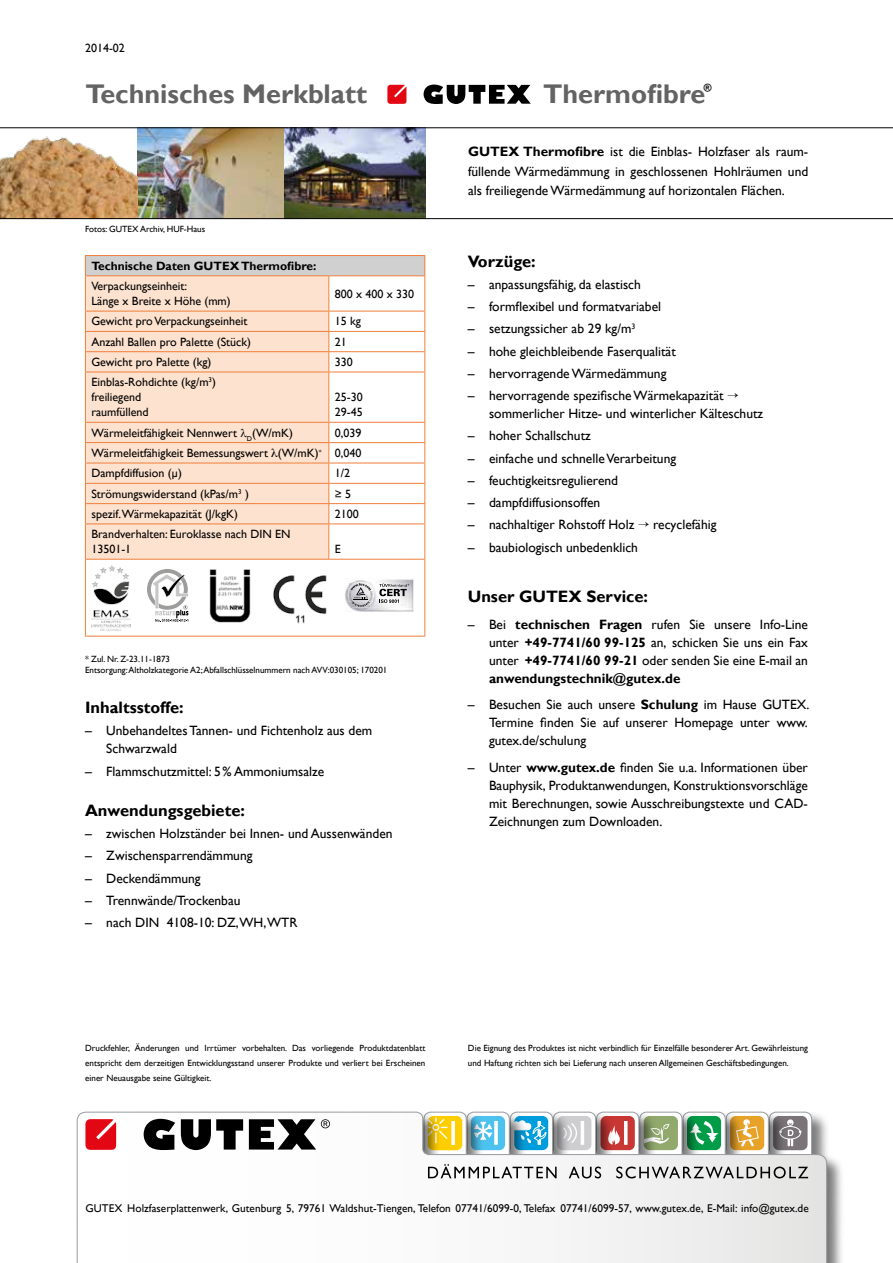
<style>
.page{position:relative;width:893px;height:1263px;background:#fff}
.page>*{position:absolute;margin:0;border:0;box-sizing:border-box;transform-origin:0 0}
.t1{font:700 27px "Gill Sans";color:#646363}
.t2{font:700 16.5px "Gill Sans";color:#000}
.t3{font:13.5px/18px "Gill Sans";color:#000;text-align:justify}
.t4{font:12px/15px "Gill Sans";color:#000}
.t5{font:700 12px "Gill Sans";color:#000}
.t6{font:11.25px "Gill Sans";letter-spacing:.005em;color:#000}
.t7{font:700 10.5px "Gill Sans";color:#000}
.t8{font:9px/15px "Gill Sans";color:#000}
.s1{font-weight:700}
</style>
<div class="page">
<img style="left:138px;top:129px;width:287px;height:89px">
<svg style="left:424px;top:85px;width:107px;height:19px"></svg>
<svg style="left:388px;top:85px;width:18px;height:19px"></svg>
<div style="left:85px;top:255px;width:340px;height:21px;background:#d0d0d0"></div>
<div style="left:86px;top:276px;width:242px;height:283px;background:#fde2cf"></div>
<hr style="left:85px;top:255px;width:244px;height:1px;background:#f07f3c">
<svg style="left:85px;top:256px;width:1px;height:19px"></svg>
<hr style="left:329px;top:255px;width:96px;height:1px;background:#f07f3c">
<hr style="left:85px;top:442px;width:244px;height:1px;background:#f07f3c">
<hr style="left:85px;top:463px;width:244px;height:1px;background:#f07f3c">
<hr style="left:85px;top:483px;width:244px;height:1px;background:#f07f3c">
<hr style="left:85px;top:503px;width:244px;height:1px;background:#f07f3c">
<svg style="left:85px;top:423px;width:1px;height:100px"></svg>
<hr style="left:85px;top:523px;width:244px;height:1px;background:#f07f3c">
<hr style="left:85px;top:524px;width:1px;height:35px;background:#f07f3c">
<hr style="left:85px;top:559px;width:244px;height:1px;background:#f07f3c">
<hr style="left:85px;top:560px;width:1px;height:76px;background:#f07f3c">
<hr style="left:329px;top:559px;width:96px;height:1px;background:#f07f3c">
<hr style="left:424px;top:560px;width:1px;height:76px;background:#f07f3c">
<hr style="left:85px;top:636px;width:244px;height:1px;background:#f07f3c">
<hr style="left:329px;top:636px;width:96px;height:1px;background:#f07f3c">
<hr style="left:85px;top:275px;width:244px;height:1px;background:#f07f3c">
<hr style="left:85px;top:276px;width:1px;height:35px;background:#f07f3c">
<hr style="left:85px;top:311px;width:244px;height:1px;background:#f07f3c">
<hr style="left:85px;top:331px;width:244px;height:1px;background:#f07f3c">
<svg style="left:85px;top:311px;width:1px;height:61px"></svg>
<svg style="left:328px;top:256px;width:97px;height:303px"></svg>
<hr style="left:85px;top:351px;width:244px;height:1px;background:#f07f3c">
<hr style="left:329px;top:351px;width:96px;height:1px;background:#f07f3c">
<hr style="left:85px;top:372px;width:244px;height:1px;background:#f07f3c">
<hr style="left:85px;top:372px;width:1px;height:50px;background:#f07f3c">
<hr style="left:329px;top:372px;width:96px;height:1px;background:#f07f3c">
<hr style="left:328px;top:372px;width:1px;height:50px;background:#f07f3c">
<hr style="left:424px;top:372px;width:1px;height:50px;background:#f07f3c">
<hr style="left:85px;top:422px;width:244px;height:1px;background:#f07f3c">
<hr style="left:329px;top:422px;width:96px;height:1px;background:#f07f3c">
<img style="left:209px;top:569px;width:42px;height:54px">
<img style="left:91px;top:565px;width:40px;height:65px">
<img style="left:345px;top:578px;width:68px;height:34px">
<svg style="left:379px;top:583px;width:30px;height:20px"></svg>
<img style="left:372px;top:583px;width:1px;height:19px">
<svg style="left:349px;top:583px;width:23px;height:24px"></svg>
<img style="left:273px;top:575px;width:54px;height:49px">
<svg style="left:147px;top:569px;width:41px;height:53px"></svg>
<div style="left:76px;top:1111px;width:769px;height:152px;background:#000;opacity:.51"></div>
<svg style="left:76px;top:1111px;width:751px;height:152px"></svg>
<svg style="left:144px;top:1119px;width:31px;height:31px"></svg>
<svg style="left:86px;top:1119px;width:30px;height:30px"></svg>
<svg style="left:181px;top:1111px;width:631px;height:152px"></svg>
<img style="left:0;top:129px;width:138px;height:89px">
<hr style="left:0;top:128px;width:893px;height:1px;background:#000">
<hr style="left:0;top:218px;width:893px;height:1px;background:#000">
<svg style="left:241px;top:428px;width:6px;height:9px"></svg>
<svg style="left:271px;top:448px;width:7px;height:9px"></svg>
<p class="t4" style="left:85px;top:41px;width:41px">2014-02</p>
<h1 class="t1" style="left:85px;top:77px;width:283px">Technisches Merkblatt</h1>
<h1 class="t1" style="left:543px;top:77px;width:164px">Thermofibre</h1>
<p class="t7" style="left:704px;top:82px;width:9px">®</p>
<p class="t8" style="left:85px;top:221px;width:122px">Fotos: GUTEX Archiv, HUF-Haus</p>
<p class="t5" style="left:91px;top:259px;width:226px">Technische Daten GUTEX Thermofibre:</p>
<p class="t4" style="left:91px;top:279px;width:141px">Verpackungseinheit:<br>Länge x Breite x Höhe (mm)</p>
<p class="t4" style="left:335px;top:286px;width:81px">800 x 400 x 330</p>
<p class="t4" style="left:91px;top:314px;width:158px">Gewicht pro Verpackungseinheit</p>
<p class="t4" style="left:335px;top:314px;width:28px">15 kg</p>
<p class="t4" style="left:91px;top:334px;width:161px">Anzahl Ballen pro Palette (Stück)</p>
<p class="t4" style="left:335px;top:334px;width:13px">21</p>
<p class="t4" style="left:91px;top:355px;width:122px">Gewicht pro Palette (kg)</p>
<p class="t4" style="left:335px;top:355px;width:19px">330</p>
<p class="t4" style="left:91px;top:375px;width:126px">Einblas-Rohdichte (kg/m<sup>3</sup>) freiliegend<br>raumfüllend</p>
<p class="t4" style="left:335px;top:390px;width:29px">25-30<br>29-45</p>
<p class="t4" style="left:91px;top:423px;width:272px;line-height:20.4px;text-align:justify;text-indent:243px">0,039<br>Wärmeleitfähigkeit Bemessungswert (W/mK)∗ 0,040<br>Dampfdiffusion (μ)</p>
<p class="t4" style="left:91px;top:425px;width:203px">Wärmeleitfähigkeit Nennwert <sub>D</sub>(W/mK)</p>
<p class="t4" style="left:335px;top:466px;width:17px">1/2</p>
<p class="t4" style="left:91px;top:486px;width:159px">Strömungswiderstand (kPas/m<sup>3</sup> )</p>
<p class="t4" style="left:335px;top:486px;width:18px">≥ 5</p>
<p class="t4" style="left:91px;top:507px;width:148px">spezif.Wärmekapazität (J/kgK)</p>
<p class="t4" style="left:335px;top:507px;width:25px">2100</p>
<p class="t4" style="left:91px;top:527px;width:201px">Brandverhalten: Euroklasse nach DIN EN<br>13501-1</p>
<p class="t4" style="left:335px;top:542px;width:7px">E</p>
<p class="t8" style="left:85px;top:653px;width:304px;line-height:10.8px">* Zul. Nr. Z-23.11-1873<br>Entsorgung: Altholzkategorie A2; Abfallschlüsselnummern nach AVV:030105; 170201</p>
<p class="t2" style="left:85px;top:697px;width:100px">Inhaltsstoffe:</p>
<p class="t3" style="left:106px;top:722px;width:267px;text-indent:-21px">– Unbehandeltes Tannen- und Fichtenholz aus dem<br>Schwarzwald</p>
<p class="t3" style="left:85px;top:762px;width:241px">– Flammschutzmittel: 5% Ammoniumsalze</p>
<p class="t2" style="left:85px;top:800px;width:161px">Anwendungsgebiete:</p>
<p class="t3" style="left:85px;top:825px;width:309px">– zwischen Holzständer bei Innen- und Aussenwänden</p>
<p class="t3" style="left:85px;top:847px;width:169px">– Zwischensparrendämmung</p>
<p class="t3" style="left:85px;top:869px;width:117px">– Deckendämmung</p>
<p class="t3" style="left:85px;top:891px;width:157px">– Trennwände/Trockenbau</p>
<p class="t3" style="left:85px;top:914px;width:214px">– nach DIN 4108-10: DZ,WH,WTR</p>
<p class="t3" style="left:468px;top:142px;width:342px;line-height:19.5px"><span class="s1">GUTEX Thermofibre</span> ist die Einblas- Holzfaser als raum&shy;füllende Wärmedämmung in geschlossenen Hohlräumen und als freiliegende Wärmedämmung auf horizontalen Flächen.</p>
<p class="t2" style="left:468px;top:251px;width:69px">Vorzüge:</p>
<p class="t3" style="left:468px;top:275px;width:175px">– anpassungsfähig, da elastisch</p>
<p class="t3" style="left:468px;top:298px;width:195px">– formflexibel und formatvariabel</p>
<p class="t3" style="left:468px;top:320px;width:169px">– setzungssicher ab 29 kg/m<sup>3</sup></p>
<p class="t3" style="left:468px;top:342px;width:210px">– hohe gleichbleibende Faserqualität</p>
<p class="t3" style="left:468px;top:364px;width:200px">– hervorragende Wärmedämmung</p>
<p class="t3" style="left:489px;top:387px;width:276px;text-indent:-21px">– hervorragende spezifische Wärmekapazität → sommerlicher Hitze- und winterlicher Kälteschutz</p>
<p class="t3" style="left:468px;top:427px;width:125px">– hoher Schallschutz</p>
<p class="t3" style="left:468px;top:449px;width:210px">– einfache und schnelle Verarbeitung</p>
<p class="t3" style="left:468px;top:471px;width:152px">– feuchtigkeitsregulierend</p>
<p class="t3" style="left:468px;top:494px;width:134px">– dampfdiffusionsoffen</p>
<p class="t3" style="left:468px;top:516px;width:250px">– nachhaltiger Rohstoff Holz → recyclefähig</p>
<p class="t3" style="left:468px;top:538px;width:172px">– baubiologisch unbedenklich</p>
<p class="t2" style="left:468px;top:586px;width:182px">Unser GUTEX Service:</p>
<p class="t3" style="left:489px;top:615px;width:320px;text-indent:-21px">– Bei <span class="s1">technischen Fragen</span> rufen Sie unsere Info-Line unter <span class="s1">+49-7741/60 99-125</span> an, schicken Sie uns ein Fax unter <span class="s1">+49-7741/60 99-21</span> oder senden Sie eine E-mail an <span class="s1">anwendungstechnik@gutex.de</span></p>
<p class="t3" style="left:489px;top:696px;width:322px;text-indent:-21px">– Besuchen Sie auch unsere <span class="s1">Schulung</span> im Hause GUTEX.<br>Termine finden Sie auf unserer Homepage unter www. gutex.de/schulung</p>
<p class="t3" style="left:489px;top:758px;width:320px;text-indent:-21px">– Unter <span class="s1">www.gutex.de</span> finden Sie u.a. Informationen über Bauphysik, Produktanwendungen, Konstruktionsvorschläge mit Berechnungen, sowie Ausschreibungstexte und CAD-Zeichnungen zum Downloaden.</p>
<p class="t8" style="left:85px;top:1040px;width:342px;text-align:justify">Druckfehler, Änderungen und Irrtümer vorbehalten. Das vorliegende Produktdatenblatt entspricht dem derzeitigen Entwicklungsstand unserer Produkte und verliert bei Erscheinen einer Neuausgabe seine Gültigkeit.</p>
<p class="t8" style="left:468px;top:1040px;width:342px">Die Eignung des Produktes ist nicht verbindlich für Einzelfälle besonderer Art. Gewährleistung und Haftung richten sich bei Lieferung nach unseren Allgemeinen Geschäftsbedingungen.</p>
<p class="t6" style="left:86px;top:1202px;width:725px">GUTEX Holzfaserplattenwerk, Gutenburg 5, 79761 Waldshut-Tiengen, Telefon 07741/6099-0, Telefax 07741/6099-57, www.gutex.de, E-Mail: info@gutex.de</p>
</div>
